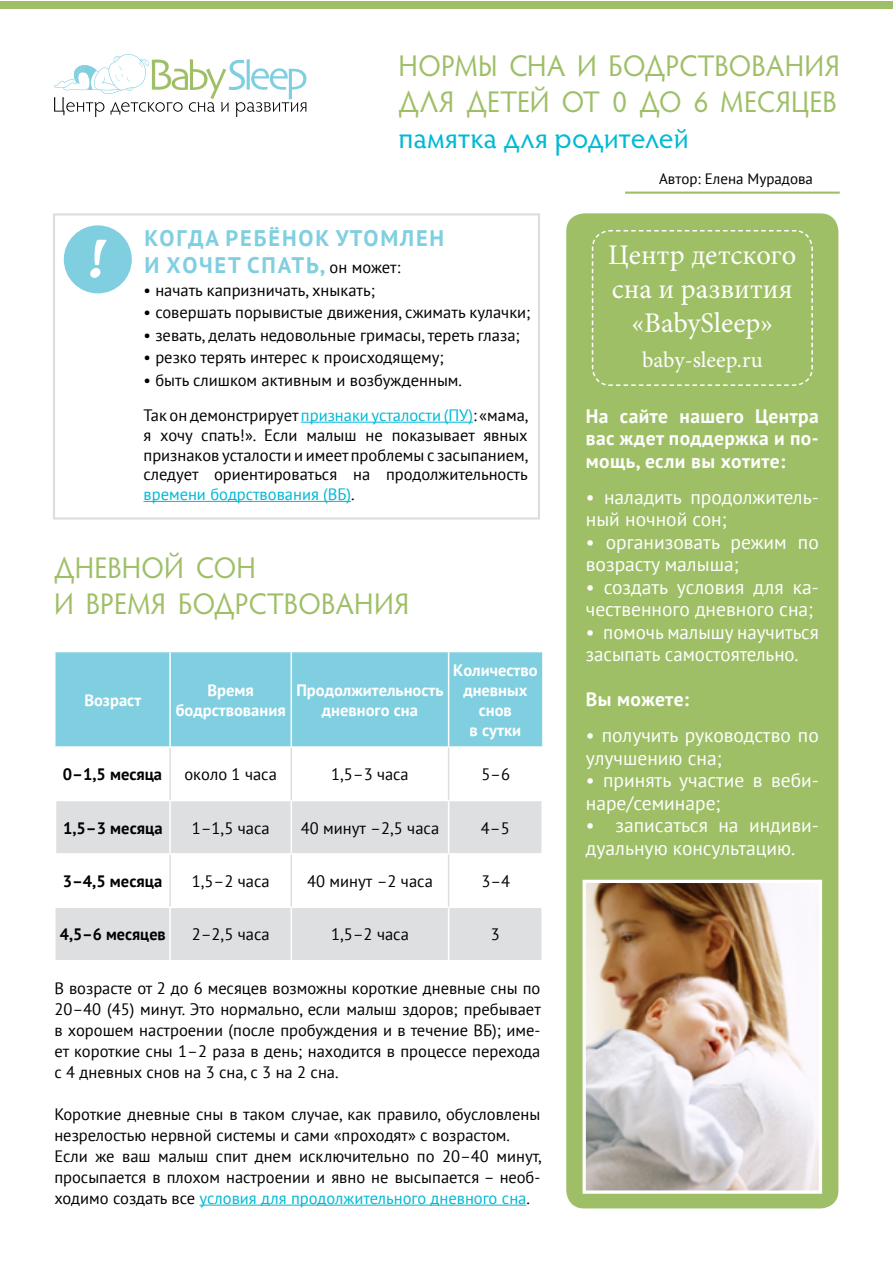
<style>
.page{position:relative;width:893px;height:1263px;background:#fff}
.page>*{position:absolute;margin:0;border:0;box-sizing:border-box;transform-origin:0 0}
.t1{font:30px/36px "Hypatia Sans Pro";letter-spacing:.005em;color:#9ebf66;scale:.94 1}
.t2{font:30px "Hypatia Sans Pro";color:#00b9d5}
.t3{font:28.5px/34.2px "Minion Pro";color:#fff;text-align:center}
.t4{font:700 22.5px/27px "PT Sans";letter-spacing:.08em;color:#80cfe0}
.t5{font:22.5px "Minion Pro";color:#fff}
.t6{font:19.5px/22.5px "PT Sans";color:#fff}
.t7{font:700 19.5px/22.5px "PT Sans";letter-spacing:.02em;color:#fff;text-align:justify}
.t8{font:16.5px/21px "PT Sans";color:#000;text-align:justify}
.t9{font:700 16.5px/19.8px "PT Sans";color:#fff;text-align:center}
.t10{font:700 16.5px "PT Sans";color:#000}
.t11{font:15px "PT Sans";color:#000}
.s1{font-weight:400;font-size:16.5px;color:#000}
.s2{color:#00b9d5}
</style>
<div class="page">
<div style="left:53px;top:213px;width:487px;height:306px;background:#fff;border:2px solid #dcddde"></div>
<svg style="left:54px;top:54px;width:252px;height:63px"></svg>
<div style="left:1px;top:1px;width:892px;height:7px;background:#9ebf66"></div>
<hr style="left:625px;top:192px;width:215px;height:2px;background:#9ebf66">
<div style="left:566px;top:213px;width:272px;height:995px;background:#9ebf66;border-radius:18px"></div>
<svg style="left:591px;top:230px;width:222px;height:156px"></svg>
<hr style="left:200px;top:1205px;width:326px;height:1px;background:#00b9d5">
<div style="left:64px;top:225px;width:68px;height:68px;background:#80cfe0;border-radius:50%"></div>
<svg style="left:90px;top:239px;width:17px;height:39px"></svg>
<hr style="left:301px;top:422px;width:172px;height:1px;background:#00b9d5">
<hr style="left:144px;top:501px;width:207px;height:1px;background:#00b9d5">
<img style="left:587px;top:884px;width:231px;height:306px">
<div style="left:583px;top:880px;width:239px;height:314px;border:3px solid #fff"></div>
<div style="left:56px;top:652px;width:486px;height:94px;background:#80cfe0"></div>
<div style="left:56px;top:801px;width:485px;height:52px;background:#dedfe0"></div>
<div style="left:56px;top:908px;width:485px;height:52px;background:#dedfe0"></div>
<hr style="left:169px;top:652px;width:2px;height:94px;background:#fff">
<hr style="left:291px;top:652px;width:1px;height:94px;background:#fff">
<hr style="left:448px;top:652px;width:1px;height:94px;background:#fff">
<hr style="left:169px;top:801px;width:2px;height:52px;background:#fff">
<hr style="left:291px;top:801px;width:1px;height:52px;background:#fff">
<hr style="left:448px;top:801px;width:1px;height:52px;background:#fff">
<hr style="left:169px;top:908px;width:2px;height:52px;background:#fff">
<hr style="left:291px;top:908px;width:1px;height:52px;background:#fff">
<hr style="left:448px;top:908px;width:1px;height:52px;background:#fff">
<hr style="left:169px;top:855px;width:2px;height:51px;background:#dcddde">
<hr style="left:291px;top:855px;width:1px;height:51px;background:#dcddde">
<hr style="left:448px;top:855px;width:1px;height:51px;background:#dcddde">
<hr style="left:169px;top:748px;width:2px;height:52px;background:#dcddde">
<hr style="left:291px;top:748px;width:1px;height:52px;background:#dcddde">
<hr style="left:448px;top:748px;width:1px;height:52px;background:#dcddde">
<h1 class="t1" style="left:399px;top:47px;width:471px">НОРМЫ СНА И БОДРСТВОВАНИЯ<br>ДЛЯ ДЕТЕЙ ОТ 0 ДО 6 МЕСЯЦЕВ</h1>
<h1 class="t2" style="left:399px;top:118px;width:292px">памятка для родителей</h1>
<p class="t11" style="left:659px;top:169px;width:155px">Автор: Елена Мурадова</p>
<h3 class="t4" style="left:144px;top:224px;width:299px">Когда ребёнок утомлен и хочет спать, <span class="s1">он может:</span></h3>
<p class="t8" style="left:144px;top:279px;width:233px">• начать капризничать, хныкать;</p>
<p class="t8" style="left:144px;top:302px;width:388px">• совершать порывистые движения, сжимать кулачки;</p>
<p class="t8" style="left:144px;top:324px;width:378px">• зевать, делать недовольные гримасы, тереть глаза;</p>
<p class="t8" style="left:144px;top:347px;width:302px">• резко терять интерес к происходящему;</p>
<p class="t8" style="left:144px;top:369px;width:320px">• быть слишком активным и возбужденным.</p>
<p class="t8" style="left:144px;top:405px;width:387px;line-height:19.8px">Так он демонстрирует <span class="s2">признаки усталости (ПУ)</span>: «мама, я хочу спать!». Если малыш не показывает явных признаков усталости и имеет проблемы с засыпанием, следует ориентироваться на продолжительность <span class="s2">времени бодрствования (ВБ)</span>.</p>
<h1 class="t1" style="left:54px;top:549px;width:379px">ДНЕВНОЙ СОН<br>И ВРЕМЯ БОДРСТВОВАНИЯ</h1>
<p class="t9" style="left:84px;top:690px;width:58px">Возраст</p>
<p class="t9" style="left:176px;top:680px;width:111px">Время бодрствования</p>
<p class="t9" style="left:296px;top:680px;width:149px">Продолжительность дневного сна</p>
<p class="t9" style="left:453px;top:660px;width:86px">Количество дневных снов<br>в сутки</p>
<p class="t10" style="left:63px;top:763px;width:101px">0–1,5 месяца</p>
<p class="t8" style="left:184px;top:763px;width:94px">около 1 часа</p>
<p class="t8" style="left:331px;top:763px;width:79px">1,5–3 часа</p>
<p class="t8" style="left:481px;top:763px;width:30px">5–6</p>
<p class="t10" style="left:63px;top:817px;width:101px">1,5–3 месяца</p>
<p class="t8" style="left:192px;top:817px;width:79px">1–1,5 часа</p>
<p class="t8" style="left:301px;top:817px;width:140px">40 минут –2,5 часа</p>
<p class="t8" style="left:481px;top:817px;width:30px">4–5</p>
<p class="t10" style="left:63px;top:870px;width:101px">3–4,5 месяца</p>
<p class="t8" style="left:192px;top:870px;width:79px">1,5–2 часа</p>
<p class="t8" style="left:307px;top:870px;width:127px">40 минут –2 часа</p>
<p class="t8" style="left:481px;top:870px;width:30px">3–4</p>
<p class="t10" style="left:60px;top:924px;width:107px">4,5–6 месяцев</p>
<p class="t8" style="left:192px;top:924px;width:79px">2–2,5 часа</p>
<p class="t8" style="left:331px;top:924px;width:79px">1,5–2 часа</p>
<p class="t8" style="left:491px;top:924px;width:10px">3</p>
<p class="t8" style="left:54px;top:977px;width:488px">В возрасте от 2 до 6 месяцев возможны короткие дневные сны по 20–40 (45) минут. Это нормально, если малыш здоров; пребывает в хорошем настроении (после пробуждения и в течение ВБ); име&shy;ет короткие сны 1–2 раза в день; находится в процессе перехода с 4 дневных снов на 3 сна, с 3 на 2 сна.</p>
<p class="t8" style="left:54px;top:1103px;width:489px;text-align:left">Короткие дневные сны в таком случае, как правило, обусловлены незрелостью нервной системы и сами «проходят» с возрастом.<br>Если же ваш малыш спит днем исключительно по 20–40 минут, просыпается в плохом настроении и явно не высыпается – необ&shy;ходимо создать все <span class="s2">условия для продолжительного дневного сна</span>.</p>
<h2 class="t3" style="left:608px;top:238px;width:190px">Центр детского сна и развития «BabySleep»</h2>
<h3 class="t5" style="left:642px;top:344px;width:122px">baby-sleep.ru</h3>
<p class="t7" style="left:586px;top:404px;width:234px">На сайте нашего Центра вас ждет поддержка и по&shy;мощь, если вы хотите:</p>
<p class="t6" style="left:586px;top:485px;width:234px">• наладить продолжитель&shy;ный ночной сон;</p>
<p class="t6" style="left:586px;top:530px;width:234px">• организовать режим по возрасту малыша;</p>
<p class="t6" style="left:586px;top:575px;width:234px">• создать условия для ка&shy;чественного дневного сна;</p>
<p class="t6" style="left:586px;top:620px;width:234px">• помочь малышу научиться засыпать самостоятельно.</p>
<p class="t7" style="left:586px;top:688px;width:105px">Вы можете:</p>
<p class="t6" style="left:586px;top:724px;width:234px">• получить руководство по улучшению сна;</p>
<p class="t6" style="left:586px;top:769px;width:234px">• принять участие в веби&shy;наре/семинаре;</p>
<p class="t6" style="left:586px;top:814px;width:234px">• записаться на индиви&shy;дуальную консультацию.</p>
</div>
